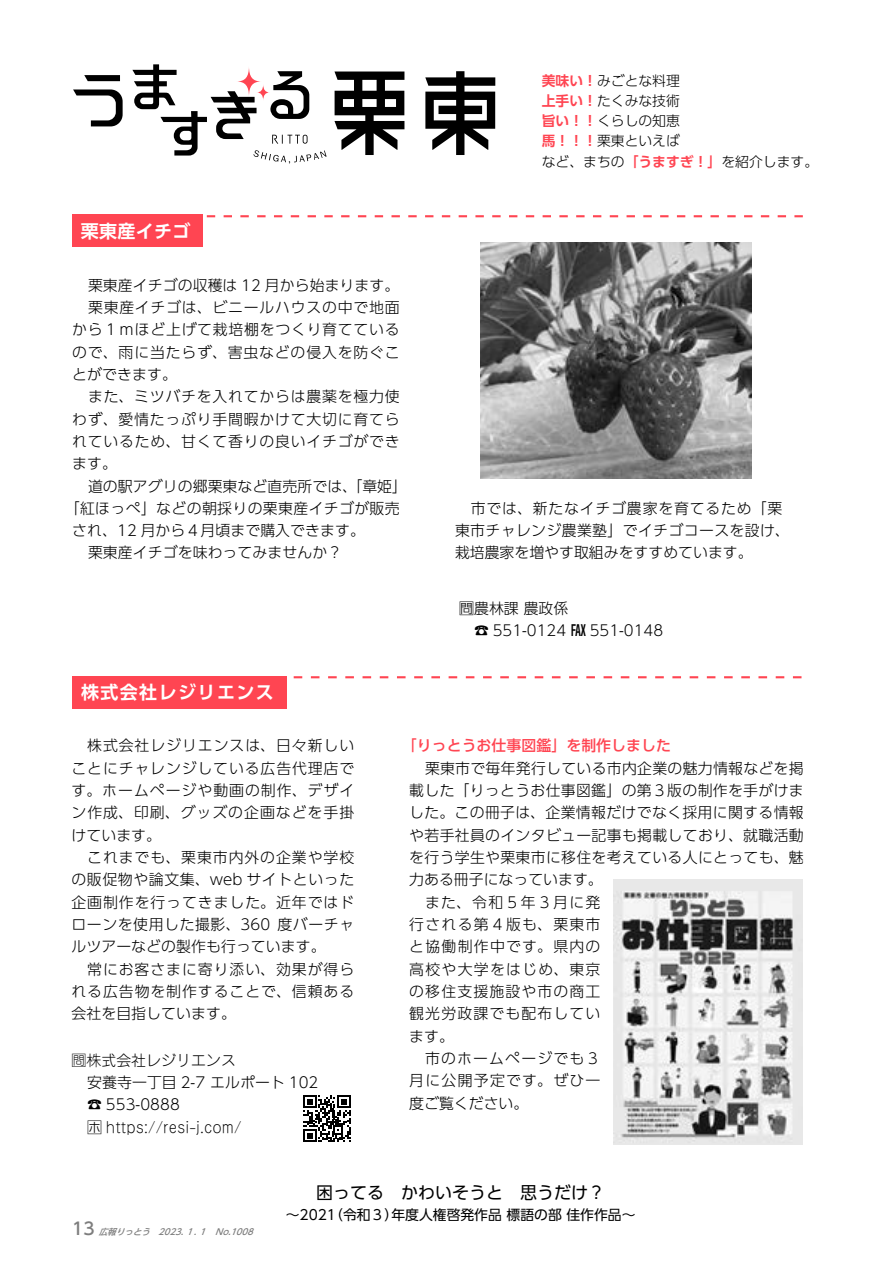
<style>
.page{position:relative;width:893px;height:1263px;background:#fff}
.page>*{position:absolute;margin:0;border:0;box-sizing:border-box;transform-origin:0 0}
.t1{font:700 18px "UD Shin Go Pro De";letter-spacing:.08em;color:#fff}
.t2{font:16.95px "UD Shin Go Pro";color:#000}
.t3{font:300 14.85px/22.4px "UD Shin Go Pro";letter-spacing:.025em;color:#000;text-align:justify}
.t4{font:300 14.85px/22.4px "UD Shin Go Pro";letter-spacing:.005em;color:#000}
.t5{font:300 14.85px "UD Shin Go Pro";letter-spacing:.05em;color:#000}
.t6{font:300 14.85px/22.4px "UD Shin Go Pro";color:#000}
.t7{font:300 14.85px "UD Shin Go Pro";letter-spacing:.085em;color:#000}
.t8{font:300 14.85px "Jun 101 Pro";letter-spacing:.005em;color:#000}
.t9{font:300 14.85px "UD Shin Go Pro";letter-spacing:.075em;color:#000}
.t10{font:300 14.85px "UD Shin Go Pro";letter-spacing:.055em;color:#000}
.t11{font:500 14.85px "UD Shin Go Pro";letter-spacing:.005em;color:#ff4552}
.t12{font:300 14.85px "UD Shin Go Pro";letter-spacing:.09em;color:#000}
.t13{font:300 14.85px "UD Shin Go Pro";letter-spacing:.08em;color:#000}
.t14{font:300 13.8px/20.2px "UD Shin Go Pro";color:#000}
.t15{font:13.8px "UD Shin Go Pro";color:#000}
.t16{font:italic 500 8.55px "UD Shin Go Pro";color:#7d7d7d}
.s1{font-family:"UD Shin Go Pro De";font-weight:700;color:#ff4552}
.s2{font-weight:500}
.s3{font-family:"UD Shin Go Pro"}
.s4{font-style:normal;font-size:16.95px}
</style>
<div class="page">
<div style="left:72px;top:676px;width:215px;height:32px;background:#ff4552"></div>
<svg style="left:294px;top:676px;width:507px;height:2px"></svg>
<svg style="left:73px;top:64px;width:423px;height:100px"></svg>
<img style="left:613px;top:879px;width:190px;height:265px">
<svg style="left:303px;top:1095px;width:47px;height:47px"></svg>
<div style="left:72px;top:215px;width:131px;height:32px;background:#ff4552"></div>
<svg style="left:206px;top:215px;width:597px;height:2px"></svg>
<img style="left:480px;top:242px;width:271px;height:237px">
<p class="t14" style="left:542px;top:70px;width:278px"><span class="s1">美味い！</span>みごとな料理<br><span class="s1">上手い！</span>たくみな技術<br><span class="s1">旨い！！</span>くらしの知恵<br><span class="s1">馬！！！</span>栗東といえば<br>など、まちの<span class="s1">「うますぎ！」</span>を紹介します。</p>
<p class="t1" style="left:81px;top:216px;width:111px">栗東産イチゴ</p>
<p class="t4" style="left:88px;top:273px;width:313px">栗東産イチゴの収穫は 12 月から始まります。</p>
<p class="t5" style="left:88px;top:295px;width:313px">栗東産イチゴは、ビニールハウスの中で地面</p>
<p class="t5" style="left:72px;top:318px;width:329px">から１ｍほど上げて栽培棚をつくり育てている</p>
<p class="t10" style="left:72px;top:340px;width:329px">ので、雨に当たらず、害虫などの侵入を防ぐこ</p>
<p class="t3" style="left:72px;top:362px;width:106px">とができます。</p>
<p class="t5" style="left:88px;top:384px;width:313px">また、ミツバチを入れてからは農薬を極力使</p>
<p class="t5" style="left:72px;top:407px;width:329px">わず、愛情たっぷり手間暇かけて大切に育てら</p>
<p class="t5" style="left:72px;top:429px;width:329px">れているため、甘くて香りの良いイチゴができ</p>
<p class="t3" style="left:72px;top:452px;width:46px">ます。</p>
<p class="t4" style="left:88px;top:474px;width:321px">道の駅アグリの郷栗東など直売所では、「章姫」</p>
<p class="t3" style="left:65px;top:496px;width:336px">「紅ほっぺ」などの朝採りの栗東産イチゴが販売</p>
<p class="t4" style="left:72px;top:519px;width:294px">され、12 月から４月頃まで購入できます。</p>
<p class="t4" style="left:88px;top:541px;width:256px">栗東産イチゴを味わってみませんか？</p>
<p class="t3" style="left:455px;top:496px;width:336px;text-align:left;text-indent:16px">市では、新たなイチゴ農家を育てるため「栗東市チャレンジ農業塾」でイチゴコースを設け、栽培農家を増やす取組みをすすめています。</p>
<p class="t6" style="left:474px;top:596px;width:191px;text-indent:-15px">問農林課 農政係<br>☎ 551-0124 <span class="s2">ＦＡＸ</span> 551-0148</p>
<p class="t1" style="left:81px;top:678px;width:194px">株式会社レジリエンス</p>
<p class="t3" style="left:71px;top:734px;width:284px;text-indent:16px">株式会社レジリエンスは、日々新しいことにチャレンジしている広告代理店です。ホームページや動画の制作、デザイン作成、印刷、グッズの企画などを手掛けています。</p>
<p class="t3" style="left:71px;top:846px;width:284px;text-indent:16px">これまでも、栗東市内外の企業や学校の販促物や論文集、web サイトといった企画制作を行ってきました。近年ではドローンを使用した撮影、360 度バーチャルツアーなどの製作も行っています。</p>
<p class="t3" style="left:71px;top:957px;width:284px;text-indent:16px">常にお客さまに寄り添い、効果が得られる広告物を制作することで、信頼ある会社を目指しています。</p>
<p class="t8" style="left:71px;top:1048px;width:166px">問株式会社レジリエンス</p>
<p class="t4" style="left:87px;top:1070px;width:233px">安養寺一丁目 2-7 エルポート 102 ☎ 553-0888</p>
<p class="t8" style="left:87px;top:1115px;width:156px"><span class="s3">ホ</span> https://resi-j.com/</p>
<p class="t11" style="left:402px;top:734px;width:271px">「りっとうお仕事図鑑」を制作しました</p>
<p class="t3" style="left:425px;top:756px;width:380px">栗東市で毎年発行している市内企業の魅力情報などを掲</p>
<p class="t3" style="left:409px;top:779px;width:396px">載した「りっとうお仕事図鑑」の第３版の制作を手がけま</p>
<p class="t3" style="left:409px;top:801px;width:396px">した。この冊子は、企業情報だけでなく採用に関する情報</p>
<p class="t3" style="left:409px;top:823px;width:396px">や若手社員のインタビュー記事も掲載しており、就職活動</p>
<p class="t3" style="left:409px;top:846px;width:396px">を行う学生や栗東市に移住を考えている人にとっても、魅</p>
<p class="t6" style="left:409px;top:868px;width:195px">力ある冊子になっています。</p>
<p class="t12" style="left:425px;top:890px;width:177px">また、令和５年３月に発</p>
<p class="t7" style="left:409px;top:912px;width:193px">行される第４版も、栗東市</p>
<p class="t7" style="left:409px;top:935px;width:193px">と協働制作中です。県内の</p>
<p class="t7" style="left:409px;top:957px;width:193px">高校や大学をはじめ、東京</p>
<p class="t9" style="left:409px;top:979px;width:193px">の移住支援施設や市の商工</p>
<p class="t9" style="left:409px;top:1002px;width:193px">観光労政課でも配布してい</p>
<p class="t3" style="left:409px;top:1024px;width:46px">ます。</p>
<p class="t13" style="left:425px;top:1046px;width:177px">市のホームページでも３</p>
<p class="t7" style="left:409px;top:1069px;width:193px">月に公開予定です。ぜひ一</p>
<p class="t6" style="left:409px;top:1091px;width:121px">度ご覧ください。</p>
<p class="t16" style="left:72px;top:1225px;width:187px"><span class="s4">1 3</span> 広報りっとう　2023. １. １　No.1008</p>
<p class="t2" style="left:316px;top:1179px;width:291px">困ってる　かわいそうと　思うだけ？</p>
<p class="t15" style="left:286px;top:1203px;width:351px">～2021（令和３）年度人権啓発作品 標語の部 佳作作品～</p>
</div>
